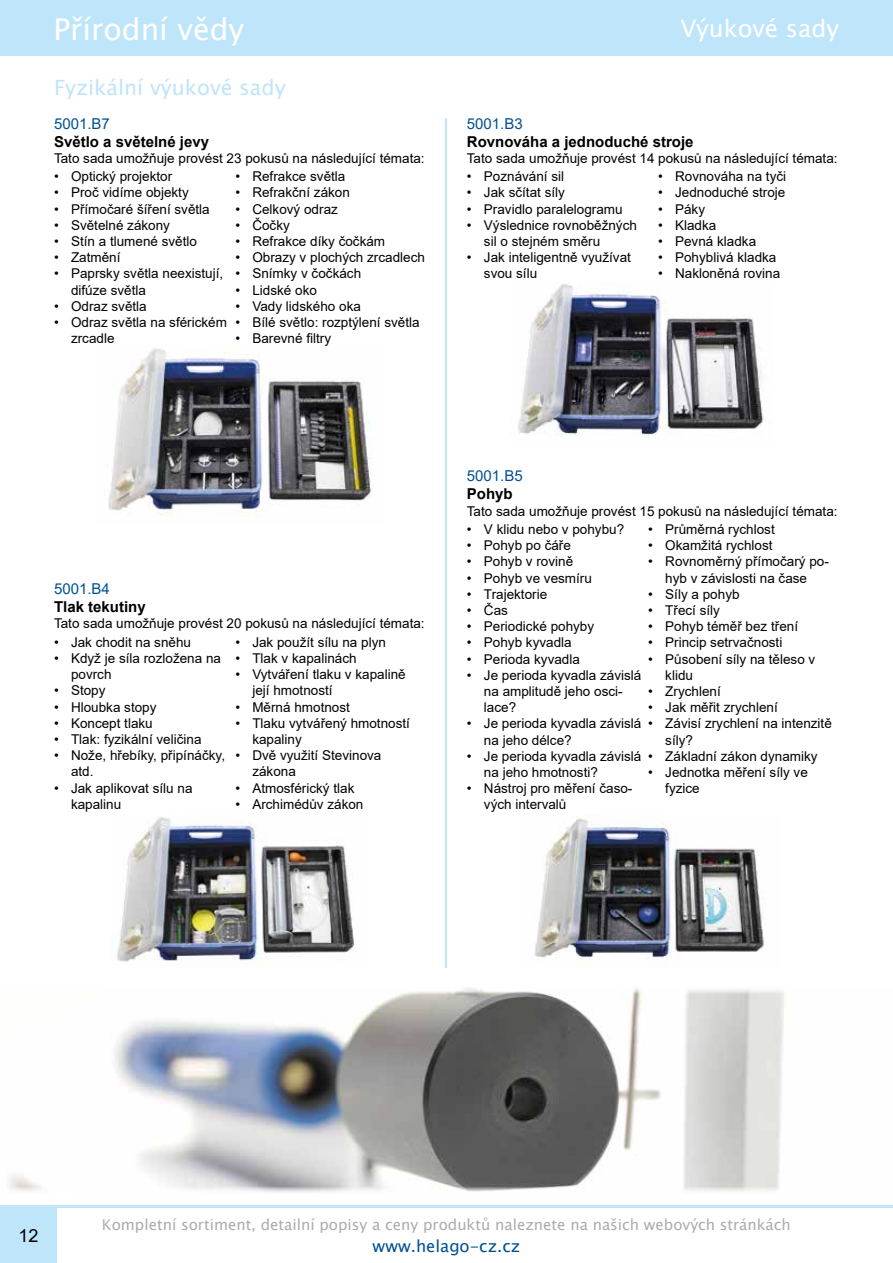
<style>
.page{position:relative;width:893px;height:1263px;background:#fff}
.page>*{position:absolute;margin:0;border:0;box-sizing:border-box;transform-origin:0 0}
.t1{font:30px "Lucida Sans Unicode";color:#fff}
.t2{font:24px "Lucida Sans Unicode";color:#fff}
.t3{font:21px "Lucida Sans Unicode";color:#bfe5fa}
.t4{font:18px "Arial";color:#000}
.t5{font:16.5px "Lucida Sans Unicode";color:#005092}
.t6{font:15px "Lucida Sans Unicode";color:#acacac}
.t7{font:700 15px "Arial";color:#000}
.t8{font:15px "Arial";color:#005092}
.t9{font:13.5px/16.2px "Arial";color:#000}
</style>
<div class="page">
<div style="left:0;top:0;width:893px;height:56px;background:#bfe5fa"></div>
<div style="left:0;top:1208px;width:57px;height:55px;background:#bfe5fa"></div>
<hr style="left:0;top:1205px;width:893px;height:3px;background:#bfe5fa">
<hr style="left:446px;top:118px;width:1px;height:850px;background:#bfe5fa">
<img style="left:518px;top:284px;width:246px;height:151px">
<img style="left:117px;top:817px;width:237px;height:145px">
<img style="left:534px;top:816px;width:230px;height:144px">
<img style="left:108px;top:348px;width:264px;height:168px">
<img style="left:9px;top:988px;width:775px;height:204px">
<h1 class="t1" style="left:54px;top:5px;width:192px">Přírodní vědy</h1>
<h2 class="t2" style="left:681px;top:10px;width:160px">Výukové sady</h2>
<h3 class="t3" style="left:54px;top:71px;width:233px">Fyzikální výukové sady</h3>
<p class="t8" style="left:467px;top:113px;width:57px">5001.B3</p>
<p class="t7" style="left:467px;top:131px;width:228px">Rovnováha a jednoduché stroje</p>
<p class="t9" style="left:467px;top:150px;width:372px">Tato sada umožňuje provést 14 pokusů na následující témata:</p>
<p class="t9" style="left:467px;top:168px;width:99px">• Poznávání sil</p>
<p class="t9" style="left:467px;top:184px;width:100px">• Jak sčítat síly</p>
<p class="t9" style="left:467px;top:201px;width:157px">• Pravidlo paralelogramu</p>
<p class="t9" style="left:484px;top:217px;width:155px;text-indent:-17px">• Výslednice rovnoběžných sil o stejném směru</p>
<p class="t9" style="left:484px;top:249px;width:149px;text-indent:-17px">• Jak inteligentně využívat svou sílu</p>
<p class="t8" style="left:54px;top:113px;width:57px">5001.B7</p>
<p class="t7" style="left:54px;top:131px;width:157px">Světlo a světelné jevy</p>
<p class="t9" style="left:54px;top:150px;width:372px">Tato sada umožňuje provést 23 pokusů na následující témata:</p>
<p class="t9" style="left:54px;top:168px;width:120px">• Optický projektor</p>
<p class="t9" style="left:54px;top:185px;width:136px">• Proč vidíme objekty</p>
<p class="t9" style="left:54px;top:201px;width:157px">• Přímočaré šíření světla</p>
<p class="t9" style="left:54px;top:217px;width:118px">• Světelné zákony</p>
<p class="t9" style="left:54px;top:233px;width:145px">• Stín a tlumené světlo</p>
<p class="t9" style="left:54px;top:249px;width:68px">• Zatmění</p>
<p class="t9" style="left:71px;top:266px;width:154px;text-indent:-17px">• Paprsky světla neexistují, difúze světla</p>
<p class="t9" style="left:54px;top:298px;width:94px">• Odraz světla</p>
<p class="t9" style="left:71px;top:314px;width:158px;text-indent:-17px">• Odraz světla na sférickém zrcadle</p>
<p class="t9" style="left:235px;top:168px;width:112px">• Refrakce světla</p>
<p class="t9" style="left:235px;top:185px;width:116px">• Refrakční zákon</p>
<p class="t9" style="left:235px;top:201px;width:104px">• Celkový odraz</p>
<p class="t9" style="left:235px;top:217px;width:56px">• Čočky</p>
<p class="t9" style="left:235px;top:233px;width:151px">• Refrakce díky čočkám</p>
<p class="t9" style="left:235px;top:249px;width:191px">• Obrazy v plochých zrcadlech</p>
<p class="t9" style="left:235px;top:266px;width:127px">• Snímky v čočkách</p>
<p class="t9" style="left:235px;top:282px;width:83px">• Lidské oko</p>
<p class="t9" style="left:235px;top:298px;width:127px">• Vady lidského oka</p>
<p class="t9" style="left:235px;top:314px;width:186px">• Bílé světlo: rozptýlení světla</p>
<p class="t9" style="left:235px;top:330px;width:97px">• Barevné filtry</p>
<p class="t9" style="left:658px;top:168px;width:130px">• Rovnováha na tyči</p>
<p class="t9" style="left:658px;top:184px;width:129px">• Jednoduché stroje</p>
<p class="t9" style="left:658px;top:201px;width:49px">• Páky</p>
<p class="t9" style="left:658px;top:217px;width:60px">• Kladka</p>
<p class="t9" style="left:658px;top:233px;width:100px">• Pevná kladka</p>
<p class="t9" style="left:658px;top:249px;width:120px">• Pohyblivá kladka</p>
<p class="t9" style="left:658px;top:265px;width:124px">• Nakloněná rovina</p>
<p class="t8" style="left:54px;top:579px;width:57px">5001.B4</p>
<p class="t7" style="left:54px;top:596px;width:93px">Tlak tekutiny</p>
<p class="t9" style="left:54px;top:615px;width:372px">Tato sada umožňuje provést 20 pokusů na následující témata:</p>
<p class="t9" style="left:54px;top:634px;width:139px">• Jak chodit na sněhu</p>
<p class="t9" style="left:71px;top:650px;width:152px;text-indent:-17px">• Když je síla rozložena na povrch</p>
<p class="t9" style="left:54px;top:682px;width:53px">• Stopy</p>
<p class="t9" style="left:54px;top:699px;width:104px">• Hloubka stopy</p>
<p class="t9" style="left:54px;top:715px;width:100px">• Koncept tlaku</p>
<p class="t9" style="left:54px;top:731px;width:149px">• Tlak: fyzikální veličina</p>
<p class="t9" style="left:71px;top:747px;width:156px;text-indent:-17px">• Nože, hřebíky, připínáčky, atd.</p>
<p class="t9" style="left:71px;top:780px;width:123px;text-indent:-17px">• Jak aplikovat sílu na kapalinu</p>
<p class="t9" style="left:235px;top:634px;width:152px">• Jak použít sílu na plyn</p>
<p class="t9" style="left:235px;top:650px;width:123px">• Tlak v kapalinách</p>
<p class="t9" style="left:252px;top:666px;width:155px;text-indent:-17px">• Vytváření tlaku v kapalině její hmotností</p>
<p class="t9" style="left:235px;top:699px;width:116px">• Měrná hmotnost</p>
<p class="t9" style="left:252px;top:715px;width:159px;text-indent:-17px">• Tlaku vytvářený hmotností kapaliny</p>
<p class="t9" style="left:252px;top:747px;width:131px;text-indent:-17px">• Dvě využití Stevinova zákona</p>
<p class="t9" style="left:235px;top:780px;width:121px">• Atmosférický tlak</p>
<p class="t9" style="left:235px;top:796px;width:130px">• Archimédův zákon</p>
<p class="t8" style="left:467px;top:466px;width:57px">5001.B5</p>
<p class="t7" style="left:467px;top:484px;width:47px">Pohyb</p>
<p class="t9" style="left:467px;top:503px;width:372px">Tato sada umožňuje provést 15 pokusů na následující témata:</p>
<p class="t9" style="left:467px;top:521px;width:159px">• V klidu nebo v pohybu?</p>
<p class="t9" style="left:467px;top:537px;width:106px">• Pohyb po čáře</p>
<p class="t9" style="left:467px;top:553px;width:108px">• Pohyb v rovině</p>
<p class="t9" style="left:467px;top:570px;width:127px">• Pohyb ve vesmíru</p>
<p class="t9" style="left:467px;top:586px;width:82px">• Trajektorie</p>
<p class="t9" style="left:467px;top:602px;width:43px">• Čas</p>
<p class="t9" style="left:467px;top:618px;width:129px">• Periodické pohyby</p>
<p class="t9" style="left:467px;top:634px;width:106px">• Pohyb kyvadla</p>
<p class="t9" style="left:467px;top:651px;width:115px">• Perioda kyvadla</p>
<p class="t9" style="left:484px;top:667px;width:159px;text-indent:-17px">• Je perioda kyvadla závislá na amplitudě jeho osci&shy;lace?</p>
<p class="t9" style="left:484px;top:715px;width:159px;text-indent:-17px">• Je perioda kyvadla závislá na jeho délce?</p>
<p class="t9" style="left:484px;top:748px;width:159px;text-indent:-17px">• Je perioda kyvadla závislá na jeho hmotnosti?</p>
<p class="t9" style="left:484px;top:780px;width:150px;text-indent:-17px">• Nástroj pro měření časo&shy;vých intervalů</p>
<p class="t9" style="left:648px;top:521px;width:128px">• Průměrná rychlost</p>
<p class="t9" style="left:648px;top:537px;width:126px">• Okamžitá rychlost</p>
<p class="t9" style="left:648px;top:553px;width:182px;text-align:center">• Rovnoměrný přímočarý po&shy;hyb v závislosti na čase</p>
<p class="t9" style="left:648px;top:586px;width:93px">• Síly a pohyb</p>
<p class="t9" style="left:648px;top:602px;width:73px">• Třecí síly</p>
<p class="t9" style="left:648px;top:618px;width:151px">• Pohyb téměř bez tření</p>
<p class="t9" style="left:648px;top:634px;width:136px">• Princip setrvačnosti</p>
<p class="t9" style="left:665px;top:651px;width:152px;text-indent:-17px">• Působení síly na těleso v klidu</p>
<p class="t9" style="left:648px;top:683px;width:74px">• Zrychlení</p>
<p class="t9" style="left:648px;top:699px;width:131px">• Jak měřit zrychlení</p>
<p class="t9" style="left:665px;top:715px;width:168px;text-indent:-17px">• Závisí zrychlení na intenzitě síly?</p>
<p class="t9" style="left:648px;top:748px;width:171px">• Základní zákon dynamiky</p>
<p class="t9" style="left:665px;top:764px;width:144px;text-indent:-17px">• Jednotka měření síly ve fyzice</p>
<h3 class="t4" style="left:18px;top:1223px;width:22px">12</h3>
<p class="t6" style="left:102px;top:1213px;width:690px">Kompletní sortiment, detailní popisy a ceny produktů naleznete na našich webových stránkách</p>
<p class="t5" style="left:373px;top:1233px;width:149px">www.helago-cz.cz</p>
</div>
